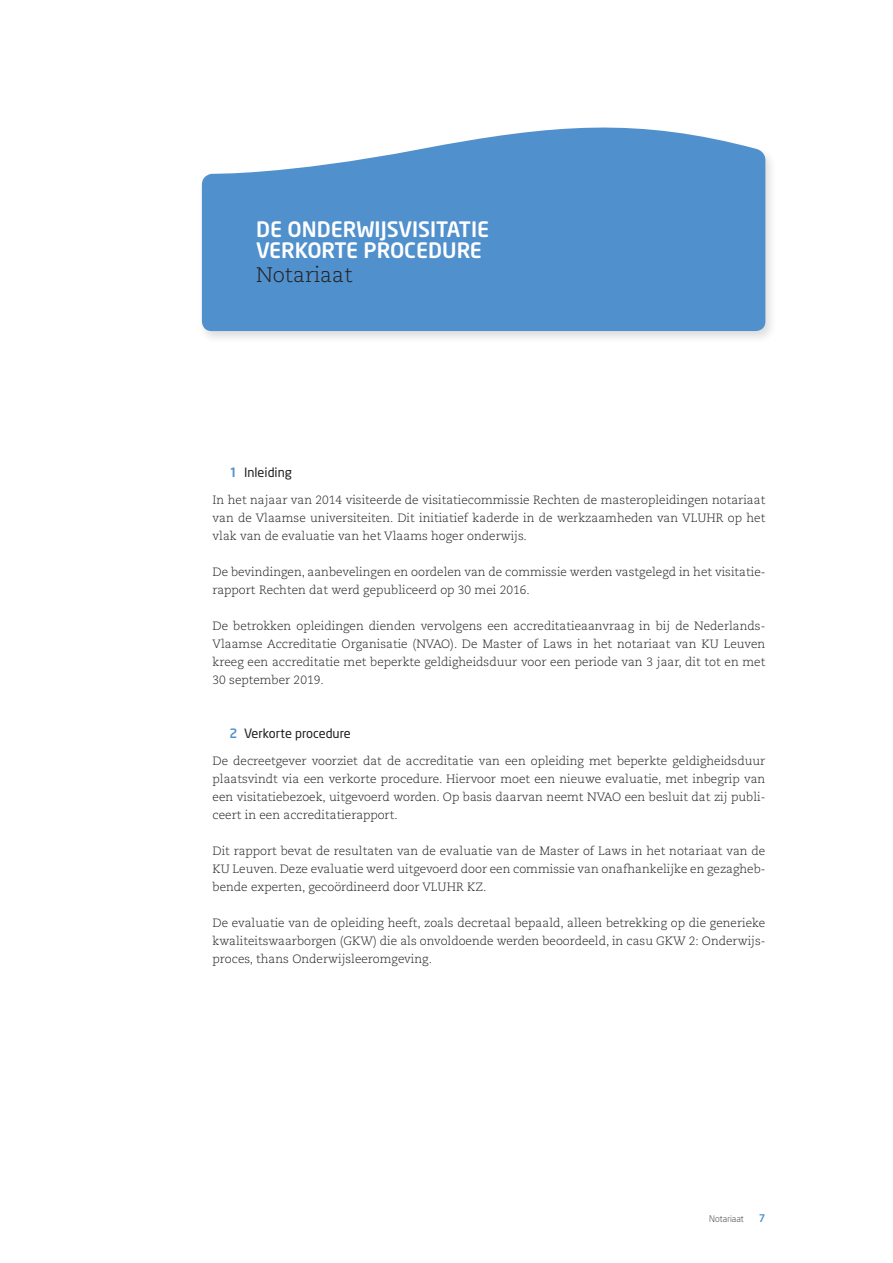
<style>
.page{position:relative;width:893px;height:1263px;background:#fff}
.page>*{position:absolute;margin:0;border:0;box-sizing:border-box;transform-origin:0 0}
.t1{font:500 21px/21px "Neo Sans";color:#fff}
.t2{font:300 21px "Caecilia";color:#231f20}
.t3{font:12.75px "Neo Sans Pro Cyr";color:#231f20}
.t4{font:300 12px/18px "Caecilia";color:#231f20;text-align:justify}
.t5{font:500 10.5px "Neo Sans";color:#5090cc}
.t6{font:300 9px "Neo Sans";color:#231f20}
.s1{font-family:"Neo Sans";font-weight:500;color:#5090cc}
</style>
<div class="page">
<div style="left:197px;top:125px;width:580px;height:219px;background:#231f20;opacity:.15"></div>
<svg style="left:202px;top:125px;width:563px;height:206px;background:#629bd1"></svg>
<h1 class="t1" style="left:256px;top:218px;width:235px">DE ONDERWIJSVISITATIE<br>VERKORTE PROCEDURE</h1>
<h1 class="t2" style="left:256px;top:263px;width:98px">Notariaat</h1>
<p class="t3" style="left:230px;top:465px;width:64px"><span class="s1">1</span> Inleiding</p>
<p class="t4" style="left:213px;top:491px;width:554px">In het najaar van 2014 visiteerde de visitatiecommissie Rechten de masteropleidingen notariaat van de Vlaamse universiteiten. Dit initiatief kaderde in de werkzaamheden van VLUHR op het vlak van de evaluatie van het Vlaams hoger onderwijs.</p>
<p class="t4" style="left:213px;top:563px;width:554px">De bevindingen, aanbevelingen en oordelen van de commissie werden vastgelegd in het visitatie&shy;rapport Rechten dat werd gepubliceerd op 30 mei 2016.</p>
<p class="t4" style="left:213px;top:617px;width:554px">De betrokken opleidingen dienden vervolgens een accreditatieaanvraag in bij de Nederlands-Vlaamse Accreditatie Organisatie (NVAO). De Master of Laws in het notariaat van KU Leuven kreeg een accreditatie met beperkte geldigheidsduur voor een periode van 3 jaar, dit tot en met 30 september 2019.</p>
<p class="t3" style="left:230px;top:726px;width:123px"><span class="s1">2</span> Verkorte procedure</p>
<p class="t4" style="left:213px;top:752px;width:554px">De decreetgever voorziet dat de accreditatie van een opleiding met beperkte geldigheidsduur plaatsvindt via een verkorte procedure. Hiervoor moet een nieuwe evaluatie, met inbegrip van een visitatiebezoek, uitgevoerd worden. Op basis daarvan neemt NVAO een besluit dat zij publi&shy;ceert in een accreditatierapport.</p>
<p class="t4" style="left:213px;top:842px;width:554px">Dit rapport bevat de resultaten van de evaluatie van de Master of Laws in het notariaat van de KU Leuven. Deze evaluatie werd uitgevoerd door een commissie van onafhankelijke en gezagheb&shy;bende experten, gecoördineerd door VLUHR KZ.</p>
<p class="t4" style="left:213px;top:914px;width:554px">De evaluatie van de opleiding heeft, zoals decretaal bepaald, alleen betrekking op die generieke kwaliteitswaarborgen (GKW) die als onvoldoende werden beoordeeld, in casu GKW 2: Onderwijs&shy;proces, thans Onderwijsleeromgeving.</p>
<p class="t6" style="left:709px;top:1213px;width:36px">Notariaat</p>
<p class="t5" style="left:759px;top:1212px;width:8px">7</p>
</div>
